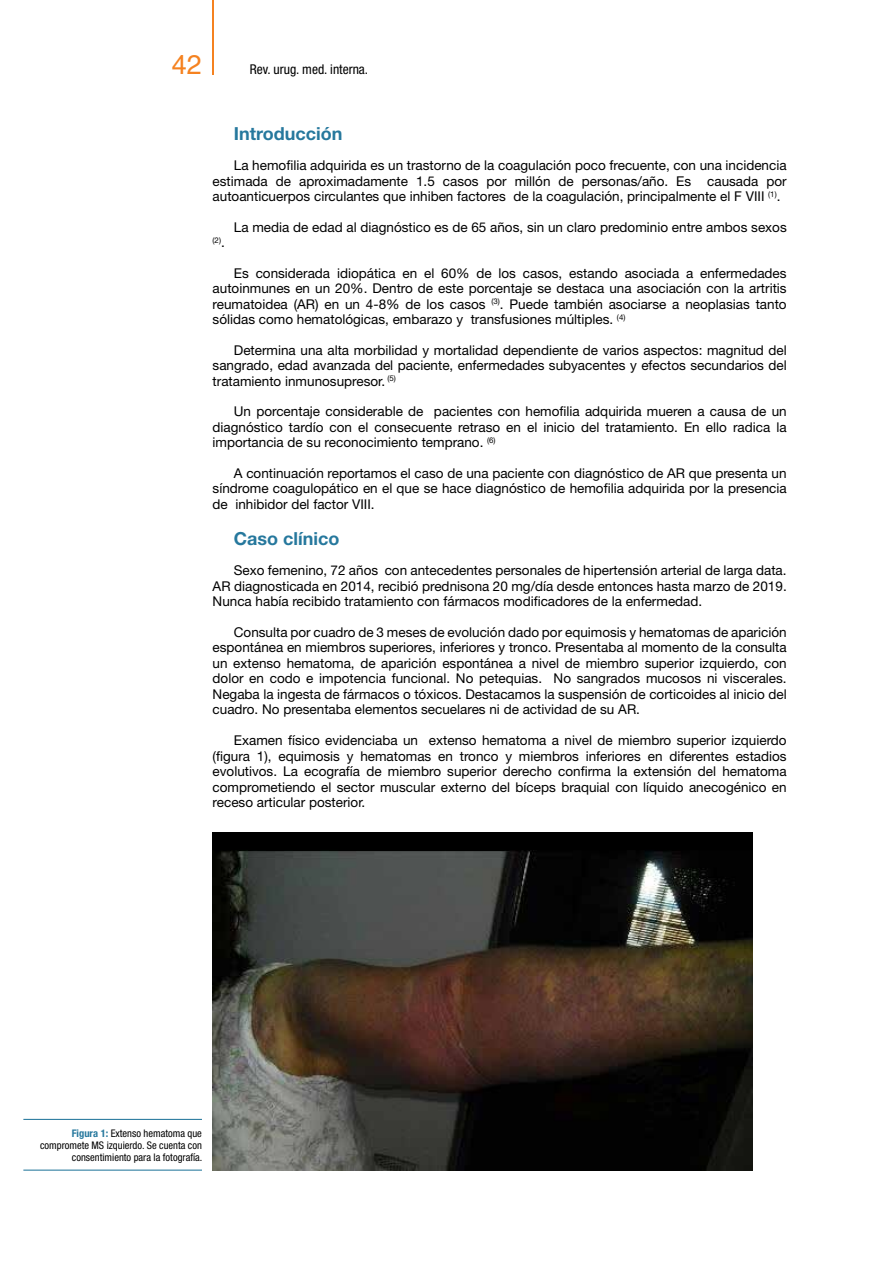
<style>
.page{position:relative;width:893px;height:1263px;background:#fff}
.page>*{position:absolute;margin:0;border:0;box-sizing:border-box;transform-origin:0 0}
.t1{font:27px "Helvetica LT Std";color:#f58220}
.t2{font:700 18px "Helvetica Neue LT Std";color:#26789d}
.t3{font:13.5px/15.6px "Helvetica Neue LT Std";color:#000;text-align:justify}
.t4{font:condensed 13.5px "Helvetica Neue LT Std";color:#000}
.t5{font:condensed 10.5px/12px "Helvetica Neue LT Std";color:#000;text-align:right}
.t6{font:7.8px "Helvetica Neue LT Std";color:#000}
.s1{font-size:13.5px}
.s2{font-weight:700;color:#26789d}
</style>
<div class="page">
<hr style="left:213px;top:0;width:1px;height:74px;background:#f58220">
<img style="left:213px;top:832px;width:540px;height:339px">
<hr style="left:23px;top:1119px;width:179px;height:1px;background:#26789d">
<hr style="left:23px;top:1169px;width:179px;height:2px;background:#26789d">
<h1 class="t1" style="left:172px;top:49px;width:32px">42</h1>
<p class="t4" style="left:250px;top:61px;width:120px">Rev. urug. med. interna.</p>
<h2 class="t2" style="left:234px;top:122px;width:110px">Introducción</h2>
<p class="t3" style="left:213px;top:157px;width:576px;text-indent:21px">La hemofilia adquirida es un trastorno de la coagulación poco frecuente, con una incidencia estimada de aproximadamente 1.5 casos por millón de personas/año. Es causada por autoanticuerpos circulantes que inhiben factores de la coagulación, principalmente el F VIII <sup>(1)</sup>.</p>
<p class="t3" style="left:234px;top:219px;width:554px">La media de edad al diagnóstico es de 65 años, sin un claro predominio entre ambos sexos</p>
<p class="t6" style="left:213px;top:235px;width:14px">(2)<span class="s1">.</span></p>
<p class="t3" style="left:213px;top:265px;width:576px;text-indent:21px">Es considerada idiopática en el 60% de los casos, estando asociada a enfermedades autoinmunes en un 20%. Dentro de este porcentaje se destaca una asociación con la artritis reumatoidea (AR) en un 4-8% de los casos <sup>(3)</sup>. Puede también asociarse a neoplasias tanto sólidas como hematológicas, embarazo y transfusiones múltiples. <sup>(4)</sup></p>
<p class="t3" style="left:213px;top:342px;width:576px;text-indent:21px">Determina una alta morbilidad y mortalidad dependiente de varios aspectos: magnitud del sangrado, edad avanzada del paciente, enfermedades subyacentes y efectos secundarios del tratamiento inmunosupresor. <sup>(5)</sup></p>
<p class="t3" style="left:213px;top:404px;width:576px;text-indent:21px">Un porcentaje considerable de pacientes con hemofilia adquirida mueren a causa de un diagnóstico tardío con el consecuente retraso en el inicio del tratamiento. En ello radica la importancia de su reconocimiento temprano. <sup>(6)</sup></p>
<p class="t3" style="left:213px;top:465px;width:576px;text-indent:21px">A continuación reportamos el caso de una paciente con diagnóstico de AR que presenta un síndrome coagulopático en el que se hace diagnóstico de hemofilia adquirida por la presencia de inhibidor del factor VIII.</p>
<h2 class="t2" style="left:234px;top:527px;width:107px">Caso clínico</h2>
<p class="t3" style="left:213px;top:562px;width:576px;text-indent:21px">Sexo femenino, 72 años con antecedentes personales de hipertensión arterial de larga data.<br>AR diagnosticada en 2014, recibió prednisona 20 mg/día desde entonces hasta marzo de 2019.<br>Nunca había recibido tratamiento con fármacos modificadores de la enfermedad.</p>
<p class="t3" style="left:213px;top:624px;width:576px;text-indent:21px">Consulta por cuadro de 3 meses de evolución dado por equimosis y hematomas de aparición espontánea en miembros superiores, inferiores y tronco. Presentaba al momento de la consulta un extenso hematoma, de aparición espontánea a nivel de miembro superior izquierdo, con dolor en codo e impotencia funcional. No petequias. No sangrados mucosos ni viscerales.<br>Negaba la ingesta de fármacos o tóxicos. Destacamos la suspensión de corticoides al inicio del cuadro. No presentaba elementos secuelares ni de actividad de su AR.</p>
<p class="t3" style="left:213px;top:732px;width:576px;text-indent:21px">Examen físico evidenciaba un extenso hematoma a nivel de miembro superior izquierdo (figura 1), equimosis y hematomas en tronco y miembros inferiores en diferentes estadios evolutivos. La ecografía de miembro superior derecho confirma la extensión del hematoma comprometiendo el sector muscular externo del bíceps braquial con líquido anecogénico en receso articular posterior.</p>
<p class="t5" style="left:40px;top:1127px;width:164px"><span class="s2">Figura 1:</span> Extenso hematoma que compromete MS izquierdo. Se cuenta con consentimiento para la fotografía.</p>
</div>
